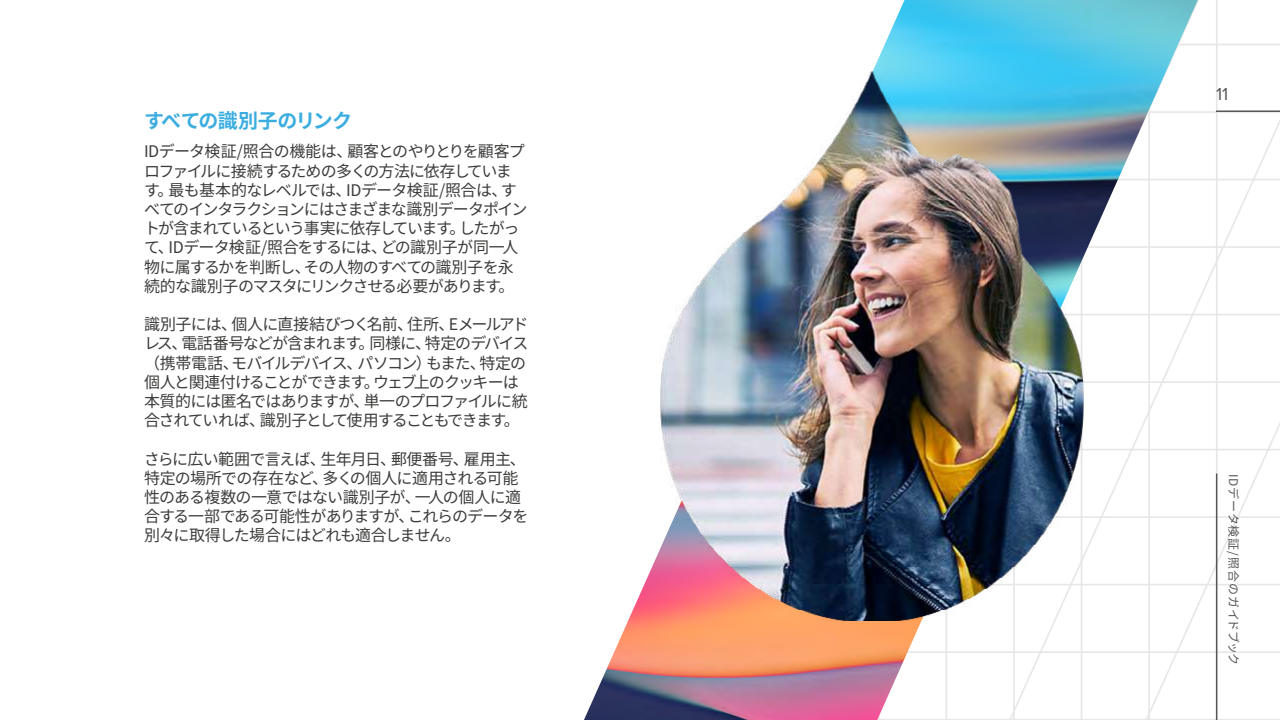
<style>
.page{position:relative;width:1280px;height:720px;background:#fff}
.page>*{position:absolute;margin:0;border:0;box-sizing:border-box;transform-origin:0 0}
.t1{font:700 20px "Noto Sans CJ Kjp";letter-spacing:-.035em;color:#3cade0}
.t2{font:18px "Proxima Nova";color:#575756}
.t3{font:16px/19.2px "Noto Sans CJ Kjp";letter-spacing:-.06em;color:#3c3c3b}
.t4{font:12px "Noto Sans CJ Kjp";letter-spacing:.055em;color:#575756}
</style>
<div class="page">
<svg style="left:1198px;top:0;width:82px;height:720px"></svg>
<img style="left:584px;top:0;width:614px;height:720px">
<img style="left:588px;top:71px;width:567px;height:549px">
<hr style="left:1216px;top:474px;width:1px;height:246px;background:#575756">
<hr style="left:1216px;top:110px;width:64px;height:2px;background:#575756">
<p class="t1" style="left:144px;top:110px;width:210px">すべての識別子のリンク</p>
<p class="t3" style="left:144px;top:142px;width:385px">IDデータ検証/照合の機能は、顧客とのやりとりを顧客プロファイルに接続するための多くの方法に依存しています。最も基本的なレベルでは、IDデータ検証/照合は、すべてのインタラクションにはさまざまな識別データポイントが含まれているという事実に依存しています。したがって、IDデータ検証/照合をするには、どの識別子が同一人物に属するかを判断し、その人物のすべての識別子を永続的な識別子のマスタにリンクさせる必要があります。</p>
<p class="t3" style="left:144px;top:315px;width:386px">識別子には、個人に直接結びつく名前、住所、Eメールアドレス、電話番号などが含まれます。同様に、特定のデバイス（携帯電話、モバイルデバイス、パソコン）もまた、特定の個人と関連付けることができます。ウェブ上のクッキーは本質的には匿名ではありますが、単一のプロファイルに統合されていれば、識別子として使用することもできます。</p>
<p class="t3" style="left:144px;top:450px;width:386px">さらに広い範囲で言えば、生年月日、郵便番号、雇用主、特定の場所での存在など、多くの個人に適用される可能性のある複数の一意ではない識別子が、一人の個人に適合する一部である可能性がありますが、これらのデータを別々に取得した場合にはどれも適合しません。</p>
<p class="t2" style="left:1216px;top:83px;width:14px">11</p>
<p class="t4" style="left:1240px;top:474px;width:193px;rotate:90deg">IDデータ検証/照合のガイドブック</p>
</div>
